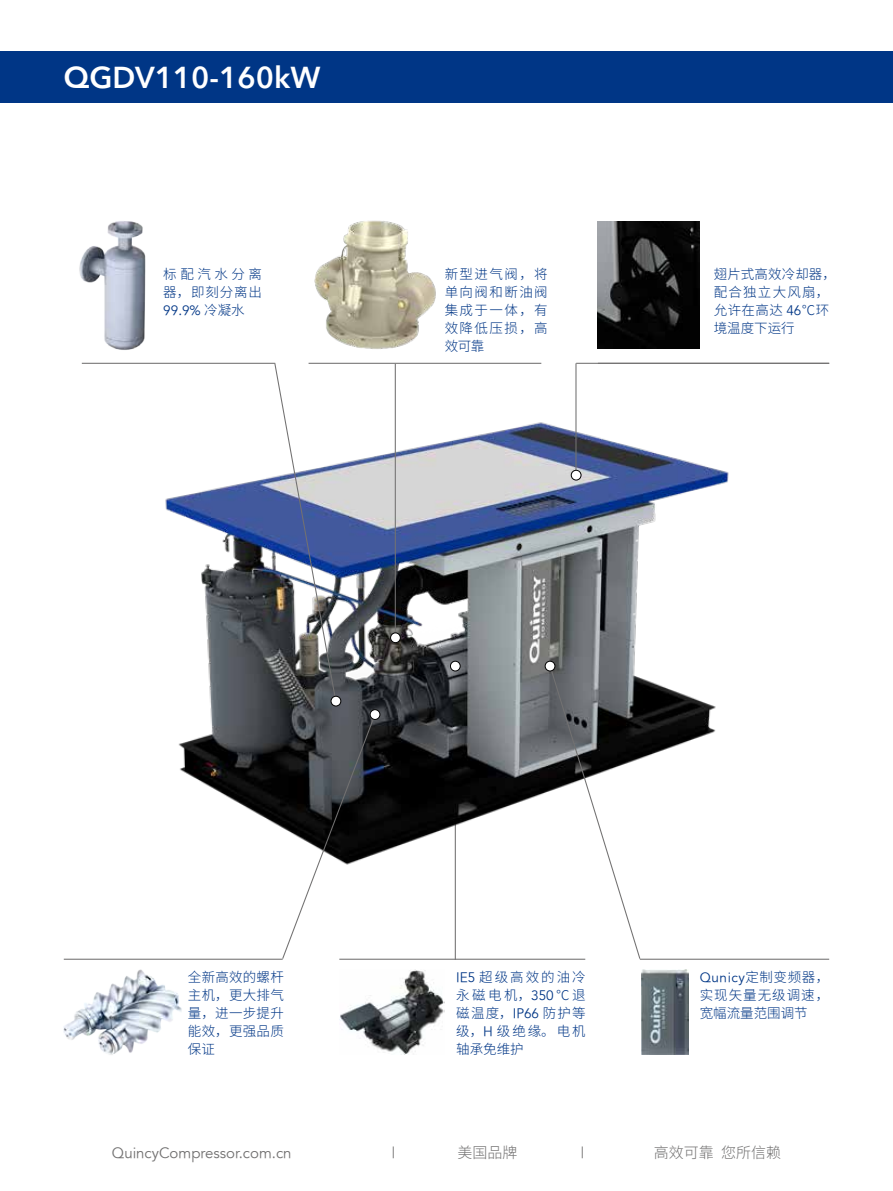
<style>
.page{position:relative;width:893px;height:1191px;background:#fff}
.page>*{position:absolute;margin:0;border:0;box-sizing:border-box;transform-origin:0 0}
.t1{font:600 30px "Avenir Next LT Pro";color:#fff}
.t2{font:300 15px "Avenir 45";color:#727171}
.t3{font:300 15px "Source Han Sans CN";color:#727171}
.t4{font:300 13.5px/18px "Source Han Sans CN";letter-spacing:.065em;color:#003686;text-align:justify}
.t5{font:300 13.5px/18px "Source Han Sans CN";letter-spacing:.005em;color:#003686}
.t6{font:300 13.5px "Avenir 45";letter-spacing:.04em;color:#003686}
.t7{font:300 13.5px/18px "Source Han Sans CN";letter-spacing:.035em;color:#003686}
.t8{font:300 13.5px/18px "Source Han Sans CN";letter-spacing:.26em;color:#003686}
.s1{font-family:"Source Han Sans CN"}
.s2{font-family:"Avenir 45"}
</style>
<div class="page">
<hr style="left:82px;top:363px;width:193px;height:1px;background:#727171">
<hr style="left:309px;top:363px;width:232px;height:1px;background:#727171">
<hr style="left:576px;top:363px;width:253px;height:1px;background:#727171">
<hr style="left:640px;top:958px;width:189px;height:1px;background:#727171">
<hr style="left:339px;top:958px;width:246px;height:1px;background:#727171">
<hr style="left:64px;top:958px;width:219px;height:1px;background:#727171">
<hr style="left:455px;top:666px;width:1px;height:293px;background:#727171">
<div style="left:0;top:51px;width:893px;height:51px;background:#003686"></div>
<img style="left:165px;top:415px;width:564px;height:456px">
<hr style="left:395px;top:364px;width:1px;height:274px;background:#727171">
<hr style="left:575px;top:363px;width:1px;height:112px;background:#727171">
<svg style="left:274px;top:362px;width:67px;height:340px"></svg>
<div style="left:331px;top:696px;width:10px;height:10px;background:#fff;border-radius:50%"></div>
<div style="left:331px;top:696px;width:10px;height:10px;border:1px solid #000;border-radius:50%"></div>
<div style="left:391px;top:633px;width:9px;height:9px;background:#fff;border-radius:50%"></div>
<div style="left:390px;top:632px;width:11px;height:11px;border:1px solid #000;border-radius:50%"></div>
<div style="left:571px;top:470px;width:10px;height:10px;background:#fff;border-radius:50%"></div>
<div style="left:571px;top:470px;width:10px;height:10px;border:1px solid #000;border-radius:50%"></div>
<svg style="left:549px;top:664px;width:92px;height:296px"></svg>
<svg style="left:281px;top:713px;width:95px;height:247px"></svg>
<div style="left:545px;top:661px;width:10px;height:10px;background:#fff;border-radius:50%"></div>
<div style="left:545px;top:661px;width:10px;height:10px;border:1px solid #000;border-radius:50%"></div>
<div style="left:450px;top:661px;width:10px;height:10px;background:#fff;border-radius:50%"></div>
<div style="left:450px;top:661px;width:10px;height:10px;border:1px solid #000;border-radius:50%"></div>
<div style="left:370px;top:709px;width:10px;height:10px;background:#fff;border-radius:50%"></div>
<div style="left:370px;top:709px;width:10px;height:10px;border:1px solid #000;border-radius:50%"></div>
<img style="left:340px;top:969px;width:105px;height:85px">
<img style="left:79px;top:221px;width:81px;height:143px">
<img style="left:314px;top:220px;width:122px;height:129px">
<img style="left:598px;top:221px;width:101px;height:128px">
<img style="left:64px;top:969px;width:118px;height:86px">
<img style="left:642px;top:969px;width:47px;height:85px">
<h1 class="t1" style="left:64px;top:59px;width:258px">QGDV110-160kW</h1>
<p class="t8" style="left:163px;top:265px;width:100px">标配汽水分离器，即刻分离出</p>
<p class="t6" style="left:163px;top:303px;width:83px">99.9% <span class="s1">冷凝水</span></p>
<p class="t4" style="left:445px;top:265px;width:105px">新型进气阀，将单向阀和断油阀集成于一体，有效降低压损，高效可靠</p>
<p class="t5" style="left:714px;top:265px;width:124px">翅片式高效冷却器，配合独立大风扇，允许在高达 <span class="s2">46</span>℃环境温度下运行</p>
<p class="t4" style="left:188px;top:968px;width:97px">全新高效的螺杆主机，更大排气量，进一步提升能效，更强品质保证</p>
<p class="t6" style="left:700px;top:969px;width:131px">Qunicy<span class="s1">定制变频器，</span></p>
<p class="t4" style="left:456px;top:968px;width:131px"><span class="s2">IE5</span> 超级高效的油冷永磁电机，<span class="s2">350</span>℃退磁温度，<span class="s2">IP66</span> 防护等级，<span class="s2">H</span> 级绝缘。电机轴承免维护</p>
<p class="t7" style="left:700px;top:986px;width:131px">实现矢量无级调速，宽幅流量范围调节</p>
<p class="t2" style="left:112px;top:1144px;width:181px">QuincyCompressor.com.cn</p>
<p class="t2" style="left:392px;top:1144px;width:5px">|</p>
<p class="t3" style="left:458px;top:1144px;width:61px">美国品牌</p>
<p class="t2" style="left:581px;top:1144px;width:5px">|</p>
<p class="t3" style="left:654px;top:1144px;width:129px">高效可靠 您所信赖</p>
</div>
